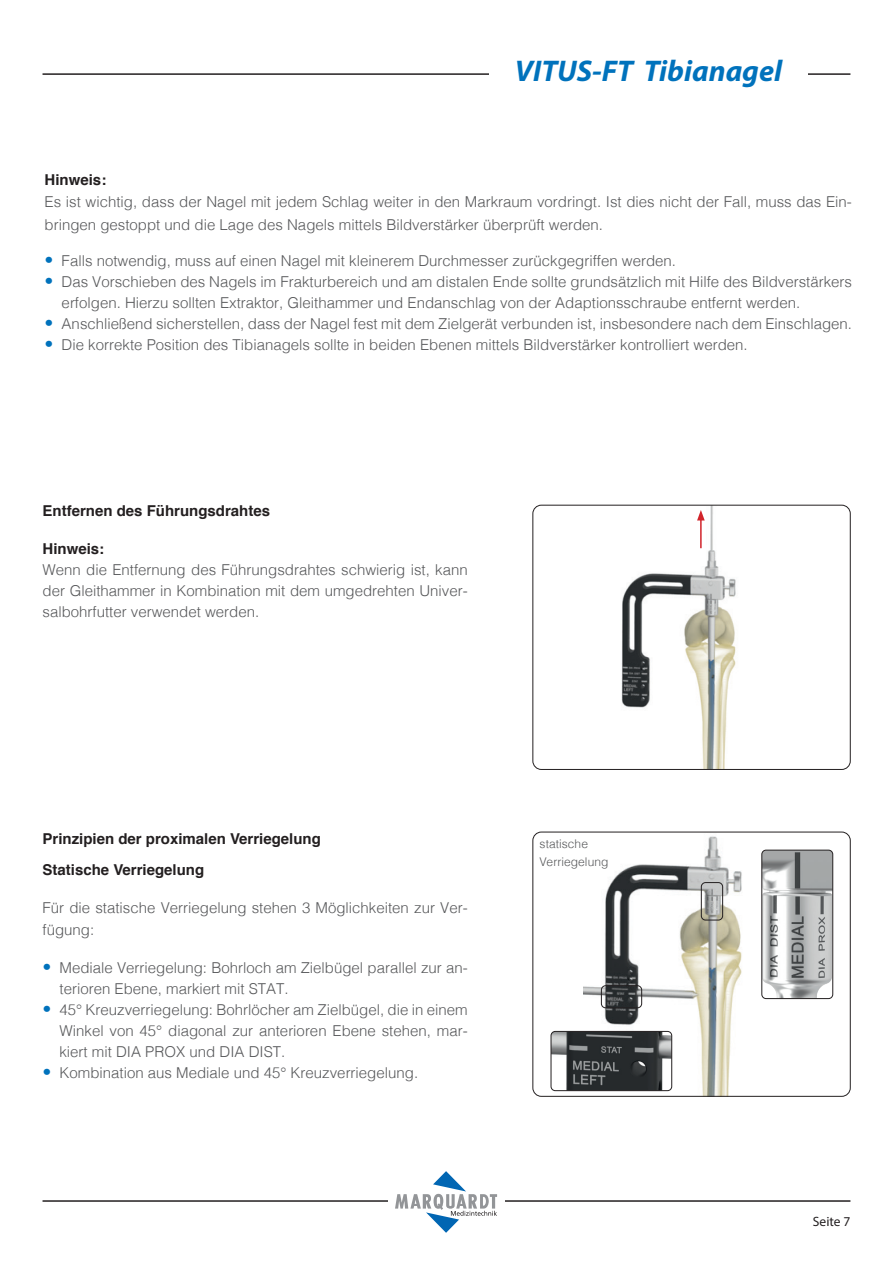
<style>
.page{position:relative;width:893px;height:1263px;background:#fff}
.page>*{position:absolute;margin:0;border:0;box-sizing:border-box;transform-origin:0 0}
.t1{font:italic 700 30px "Myriad Pro";color:#0072bc}
.t2{font:300 15px/21px "Helvetica";color:#57585a}
.t3{font:700 15px/31.5px "Helvetica";color:#231f20}
.t4{font:13.5px "Myriad Pro";color:#231f20}
.t5{font:300 12px/18px "Helvetica";letter-spacing:.005em;color:#57585a}
.s1{font-family:"Frutiger LT Com";font-stretch:condensed;font-size:18px;color:#0072bc}
</style>
<div class="page">
<hr style="left:43px;top:73px;width:807px;height:2px;background:#231f20">
<hr style="left:43px;top:1200px;width:807px;height:2px;background:#231f20">
<div style="left:388px;top:1171px;width:117px;height:62px;background:#fff"></div>
<svg style="left:395px;top:1171px;width:102px;height:62px"></svg>
<div style="left:489px;top:63px;width:319px;height:21px;background:#fff"></div>
<img style="left:533px;top:505px;width:317px;height:264px">
<div style="left:533px;top:505px;width:317px;height:265px;border:1px solid #231f20;border-radius:9px"></div>
<hr style="left:700px;top:518px;width:2px;height:30px;background:#d1232a">
<svg style="left:697px;top:510px;width:8px;height:10px"></svg>
<img style="left:584px;top:836px;width:158px;height:258px">
<div style="left:533px;top:832px;width:317px;height:264px;border:1px solid #231f20;border-radius:9px"></div>
<div style="left:601px;top:985px;width:41px;height:23px;border:1px solid #231f20;border-radius:4px"></div>
<img style="left:551px;top:1031px;width:121px;height:60px">
<div style="left:551px;top:1031px;width:121px;height:60px;border:1px solid #231f20;border-radius:4px"></div>
<img style="left:762px;top:850px;width:71px;height:148px">
<div style="left:762px;top:850px;width:71px;height:149px;border:1px solid #231f20;border-radius:4px"></div>
<div style="left:701px;top:882px;width:22px;height:38px;border:1px solid #231f20;border-radius:4px"></div>
<h1 class="t1" style="left:515px;top:51px;width:269px">VITUS-FT Tibianagel</h1>
<p class="t3" style="left:45px;top:164px;width:63px">Hinweis:</p>
<p class="t2" style="left:45px;top:189px;width:809px;line-height:22.5px">Es ist wichtig, dass der Nagel mit jedem Schlag weiter in den Markraum vordringt. Ist dies nicht der Fall, muss das Ein&shy;bringen gestoppt und die Lage des Nagels mittels Bildverstärker überprüft werden.</p>
<p class="t2" style="left:45px;top:249px;width:633px"><span class="s1">•</span> Falls notwendig, muss auf einen Nagel mit kleinerem Durchmesser zurückgegriffen werden.</p>
<p class="t2" style="left:62px;top:270px;width:792px;text-indent:-17px"><span class="s1">•</span> Das Vorschieben des Nagels im Frakturbereich und am distalen Ende sollte grundsätzlich mit Hilfe des Bildverstärkers erfolgen. Hierzu sollten Extraktor, Gleithammer und Endanschlag von der Adaptionsschraube entfernt werden.</p>
<p class="t2" style="left:45px;top:312px;width:809px"><span class="s1">•</span> Anschließend sicherstellen, dass der Nagel fest mit dem Zielgerät verbunden ist, insbesondere nach dem Einschlagen.</p>
<p class="t2" style="left:45px;top:333px;width:705px"><span class="s1">•</span> Die korrekte Position des Tibianagels sollte in beiden Ebenen mittels Bildverstärker kontrolliert werden.</p>
<p class="t3" style="left:43px;top:495px;width:229px">Entfernen des Führungsdrahtes</p>
<p class="t3" style="left:43px;top:533px;width:63px">Hinweis:</p>
<p class="t2" style="left:43px;top:558px;width:427px;text-align:justify">Wenn die Entfernung des Führungsdrahtes schwierig ist, kann der Gleithammer in Kombination mit dem umgedrehten Univer&shy;salbohrfutter verwendet werden.</p>
<p class="t3" style="left:43px;top:823px;width:280px">Prinzipien der proximalen Verriegelung<br>Statische Verriegelung</p>
<p class="t2" style="left:43px;top:895px;width:427px;line-height:22.5px">Für die statische Verriegelung stehen 3 Möglichkeiten zur Ver&shy;fügung:</p>
<p class="t2" style="left:60px;top:956px;width:410px;text-indent:-17px"><span class="s1">•</span> Mediale Verriegelung: Bohrloch am Zielbügel parallel zur an&shy;terioren Ebene, markiert mit STAT.</p>
<p class="t2" style="left:59px;top:998px;width:410px;text-align:justify;text-indent:-17px"><span class="s1">•</span> 45° Kreuzverriegelung: Bohrlöcher am Zielbügel, die in einem Winkel von 45° diagonal zur anterioren Ebene stehen, mar&shy;kiert mit DIA PROX und DIA DIST.</p>
<p class="t2" style="left:43px;top:1061px;width:377px"><span class="s1">•</span> Kombination aus Mediale und 45° Kreuzverriegelung.</p>
<p class="t5" style="left:540px;top:834px;width:70px">statische<br>Verriegelung</p>
<p class="t4" style="left:813px;top:1213px;width:39px">Seite 7</p>
</div>
